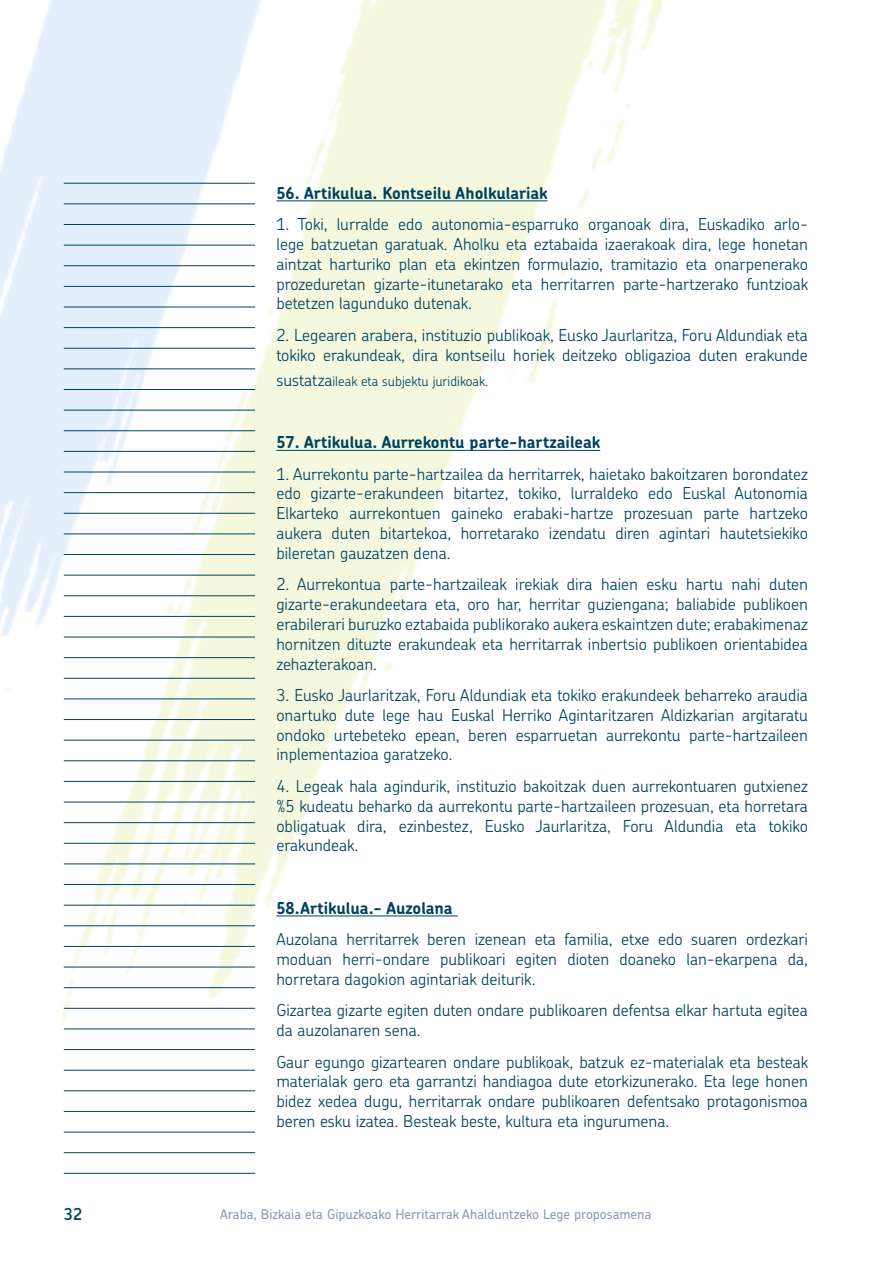
<style>
.page{position:relative;width:893px;height:1263px;background:#fff}
.page>*{position:absolute;margin:0;border:0;box-sizing:border-box;transform-origin:0 0}
.t1{font:300 16.5px/19.8px "Chevin Std";color:#00435f;text-align:justify}
.t2{font:700 16.5px "Chevin Std";letter-spacing:.005em;color:#00435f}
.t3{font:600 16.5px "Chevin Std";color:#00435f}
.t4{font:500 13.5px "Chevin Std";color:#899baf}
.t5{font:300 13.5px "Chevin Std";color:#00435f}
.s1{font-size:16.5px}
</style>
<div class="page">
<img style="left:0;top:0;width:663px;height:1030px">
<hr style="left:64px;top:183px;width:191px;height:1px;background:#00435f">
<hr style="left:64px;top:245px;width:191px;height:1px;background:#00435f">
<hr style="left:64px;top:1173px;width:191px;height:1px;background:#00435f">
<hr style="left:64px;top:203px;width:191px;height:1px;background:#00435f">
<hr style="left:64px;top:286px;width:191px;height:1px;background:#00435f">
<hr style="left:64px;top:265px;width:191px;height:1px;background:#00435f">
<hr style="left:64px;top:368px;width:191px;height:1px;background:#00435f">
<hr style="left:64px;top:224px;width:191px;height:1px;background:#00435f">
<hr style="left:64px;top:327px;width:191px;height:1px;background:#00435f">
<hr style="left:64px;top:348px;width:191px;height:1px;background:#00435f">
<hr style="left:64px;top:451px;width:191px;height:1px;background:#00435f">
<hr style="left:64px;top:307px;width:191px;height:1px;background:#00435f">
<hr style="left:64px;top:410px;width:191px;height:1px;background:#00435f">
<hr style="left:64px;top:430px;width:191px;height:1px;background:#00435f">
<hr style="left:64px;top:575px;width:191px;height:1px;background:#00435f">
<hr style="left:64px;top:472px;width:191px;height:1px;background:#00435f">
<hr style="left:64px;top:616px;width:191px;height:1px;background:#00435f">
<hr style="left:64px;top:389px;width:191px;height:1px;background:#00435f">
<hr style="left:64px;top:513px;width:191px;height:1px;background:#00435f">
<hr style="left:64px;top:492px;width:191px;height:1px;background:#00435f">
<hr style="left:64px;top:554px;width:191px;height:1px;background:#00435f">
<hr style="left:64px;top:533px;width:191px;height:1px;background:#00435f">
<hr style="left:64px;top:657px;width:191px;height:1px;background:#00435f">
<hr style="left:64px;top:595px;width:191px;height:1px;background:#00435f">
<hr style="left:64px;top:698px;width:191px;height:1px;background:#00435f">
<hr style="left:64px;top:637px;width:191px;height:1px;background:#00435f">
<hr style="left:64px;top:740px;width:191px;height:1px;background:#00435f">
<hr style="left:64px;top:678px;width:191px;height:1px;background:#00435f">
<hr style="left:64px;top:781px;width:191px;height:1px;background:#00435f">
<hr style="left:64px;top:719px;width:191px;height:1px;background:#00435f">
<hr style="left:64px;top:822px;width:191px;height:1px;background:#00435f">
<hr style="left:64px;top:760px;width:191px;height:1px;background:#00435f">
<hr style="left:64px;top:863px;width:191px;height:1px;background:#00435f">
<hr style="left:64px;top:802px;width:191px;height:1px;background:#00435f">
<hr style="left:64px;top:843px;width:191px;height:1px;background:#00435f">
<hr style="left:64px;top:884px;width:191px;height:1px;background:#00435f">
<hr style="left:64px;top:905px;width:191px;height:1px;background:#00435f">
<hr style="left:64px;top:925px;width:191px;height:1px;background:#00435f">
<hr style="left:64px;top:946px;width:191px;height:1px;background:#00435f">
<hr style="left:64px;top:967px;width:191px;height:1px;background:#00435f">
<hr style="left:64px;top:987px;width:191px;height:1px;background:#00435f">
<hr style="left:64px;top:1008px;width:191px;height:1px;background:#00435f">
<hr style="left:64px;top:1028px;width:191px;height:1px;background:#00435f">
<hr style="left:64px;top:1049px;width:191px;height:1px;background:#00435f">
<hr style="left:64px;top:1070px;width:191px;height:1px;background:#00435f">
<hr style="left:64px;top:1090px;width:191px;height:1px;background:#00435f">
<hr style="left:64px;top:1111px;width:191px;height:1px;background:#00435f">
<hr style="left:64px;top:1132px;width:191px;height:1px;background:#00435f">
<hr style="left:64px;top:1152px;width:191px;height:1px;background:#00435f">
<hr style="left:276px;top:200px;width:272px;height:1px;background:#00435f">
<hr style="left:276px;top:450px;width:324px;height:1px;background:#00435f">
<hr style="left:276px;top:915px;width:182px;height:1px;background:#00435f">
<p class="t2" style="left:276px;top:182px;width:273px">56. Artikulua. Kontseilu Aholkulariak</p>
<p class="t1" style="left:276px;top:214px;width:533px">1. Toki, lurralde edo autonomia-esparruko organoak dira, Euskadiko arlo&shy;lege batzuetan garatuak. Aholku eta eztabaida izaerakoak dira, lege honetan aintzat harturiko plan eta ekintzen formulazio, tramitazio eta onarpenerako prozeduretan gizarte-itunetarako eta herritarren parte-hartzerako funtzioak betetzen lagunduko dutenak.</p>
<p class="t1" style="left:276px;top:324px;width:533px">2. Legearen arabera, instituzio publikoak, Eusko Jaurlaritza, Foru Aldundiak eta tokiko erakundeak, dira kontseilu horiek deitzeko obligazioa duten erakunde</p>
<p class="t5" style="left:276px;top:372px;width:214px"><span class="s1">sustatza</span>ileak eta subjektu juridikoak.</p>
<p class="t2" style="left:276px;top:431px;width:325px">57. Artikulua. Aurrekontu parte-hartzaileak</p>
<p class="t1" style="left:276px;top:463px;width:533px">1. Aurrekontu parte-hartzailea da herritarrek, haietako bakoitzaren borondatez edo gizarte-erakundeen bitartez, tokiko, lurraldeko edo Euskal Autonomia Elkarteko aurrekontuen gaineko erabaki-hartze prozesuan parte hartzeko aukera duten bitartekoa, horretarako izendatu diren agintari hautetsiekiko bileretan gauzatzen dena.</p>
<p class="t1" style="left:276px;top:574px;width:533px">2. Aurrekontua parte-hartzaileak irekiak dira haien esku hartu nahi duten gizarte-erakundeetara eta, oro har, herritar guziengana; baliabide publikoen erabilerari buruzko eztabaida publikorako aukera eskaintzen dute; erabakimenaz hornitzen dituzte erakundeak eta herritarrak inbertsio publikoen orientabidea zehazterakoan.</p>
<p class="t1" style="left:276px;top:685px;width:533px">3. Eusko Jaurlaritzak, Foru Aldundiak eta tokiko erakundeek beharreko araudia onartuko dute lege hau Euskal Herriko Agintaritzaren Aldizkarian argitaratu ondoko urtebeteko epean, beren esparruetan aurrekontu parte-hartzaileen inplementazioa garatzeko.</p>
<p class="t1" style="left:276px;top:776px;width:533px">4. Legeak hala agindurik, instituzio bakoitzak duen aurrekontuaren gutxienez %5 kudeatu beharko da aurrekontu parte-hartzaileen prozesuan, eta horretara obligatuak dira, ezinbestez, Eusko Jaurlaritza, Foru Aldundia eta tokiko erakundeak.</p>
<p class="t2" style="left:276px;top:897px;width:178px">58.Artikulua.- Auzolana</p>
<p class="t1" style="left:276px;top:929px;width:533px">Auzolana herritarrek beren izenean eta familia, etxe edo suaren ordezkari moduan herri-ondare publikoari egiten dioten doaneko lan-ekarpena da, horretara dagokion agintariak deiturik.</p>
<p class="t1" style="left:276px;top:1000px;width:533px">Gizartea gizarte egiten duten ondare publikoaren defentsa elkar hartuta egitea da auzolanaren sena.</p>
<p class="t1" style="left:276px;top:1051px;width:533px">Gaur egungo gizartearen ondare publikoak, batzuk ez-materialak eta besteak materialak gero eta garrantzi handiagoa dute etorkizunerako. Eta lege honen bidez xedea dugu, herritarrak ondare publikoaren defentsako protagonismoa beren esku izatea. Besteak beste, kultura eta ingurumena.</p>
<p class="t3" style="left:64px;top:1203px;width:20px">32</p>
<p class="t4" style="left:220px;top:1205px;width:433px">Araba, Bizkaia eta Gipuzkoako Herritarrak Ahalduntzeko Lege proposamena</p>
</div>
